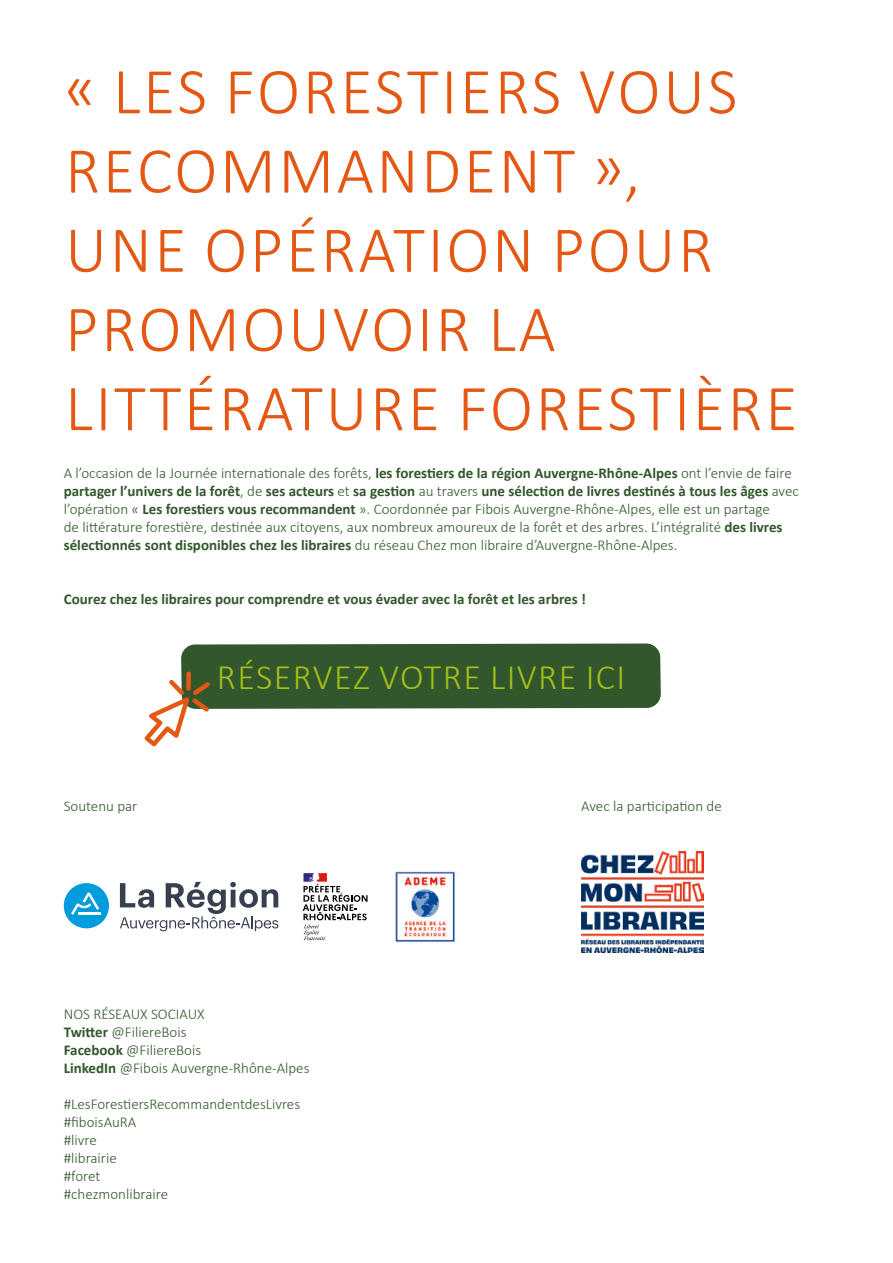
<style>
.page{position:relative;width:893px;height:1263px;background:#fff}
.page>*{position:absolute;margin:0;border:0;box-sizing:border-box;transform-origin:0 0}
.t1{font:300 66px/79.2px "Calibri";letter-spacing:.04em;color:#e45813}
.t2{font:300 36px "Calibri";letter-spacing:.04em;color:#a5bd19}
.t3{font:300 15px/18px "Calibri";color:#32572c}
.t4{font:700 15px "Calibri";color:#32572c}
.s1{font-weight:700}
</style>
<div class="page">
<svg style="left:120px;top:882px;width:158px;height:49px"></svg>
<div style="left:64px;top:883px;width:45px;height:45px;background:#009cdd;border-radius:50%"></div>
<hr style="left:78px;top:912px;width:22px;height:3px;background:#fff">
<svg style="left:71px;top:893px;width:28px;height:22px"></svg>
<img style="left:581px;top:851px;width:123px;height:101px">
<img style="left:395px;top:871px;width:60px;height:72px">
<svg style="left:303px;top:873px;width:65px;height:67px"></svg>
<svg style="left:144px;top:643px;width:517px;height:104px"></svg>
<h1 class="t1" style="left:64px;top:51px;width:735px">« LES FORESTIERS VOUS<br>RECOMMANDENT »,<br>UNE OPÉRATION POUR<br>PROMOUVOIR LA<br>LITTÉRATURE FORESTIÈRE</h1>
<p class="t3" style="left:64px;top:464px;width:737px">A l’occasion de la Journée internationale des forêts, <span class="s1">les forestiers de la région Auvergne-Rhône-Alpes</span> ont l’envie de faire <span class="s1">partager l’univers de la forêt</span>, de <span class="s1">ses acteurs</span> et <span class="s1">sa gestion</span> au travers <span class="s1">une sélection de livres destinés à tous les âges</span> avec l’opération « <span class="s1">Les forestiers vous recommandent</span> ». Coordonnée par Fibois Auvergne-Rhône-Alpes, elle est un partage<br>de littérature forestière, destinée aux citoyens, aux nombreux amoureux de la forêt et des arbres. L’intégralité <span class="s1">des livres sélectionnés sont disponibles chez les libraires</span> du réseau Chez mon libraire d’Auvergne-Rhône-Alpes.</p>
<p class="t4" style="left:64px;top:589px;width:524px">Courez chez les libraires pour comprendre et vous évader avec la forêt et les arbres !</p>
<h2 class="t2" style="left:217px;top:654px;width:410px">RÉSERVEZ VOTRE LIVRE ICI</h2>
<p class="t3" style="left:64px;top:796px;width:75px">Soutenu par</p>
<p class="t3" style="left:581px;top:796px;width:142px">Avec la participation de</p>
<p class="t3" style="left:64px;top:1005px;width:247px">NOS RÉSEAUX SOCIAUX<br><span class="s1">Twitter</span> @FiliereBois<br><span class="s1">Facebook</span> @FiliereBois<br><span class="s1">LinkedIn</span> @Fibois Auvergne-Rhône-Alpes</p>
<p class="t3" style="left:64px;top:1095px;width:238px">#LesForestiersRecommandentdesLivres #fiboisAuRA<br>#livre<br>#librairie<br>#foret<br>#chezmonlibraire</p>
</div>
